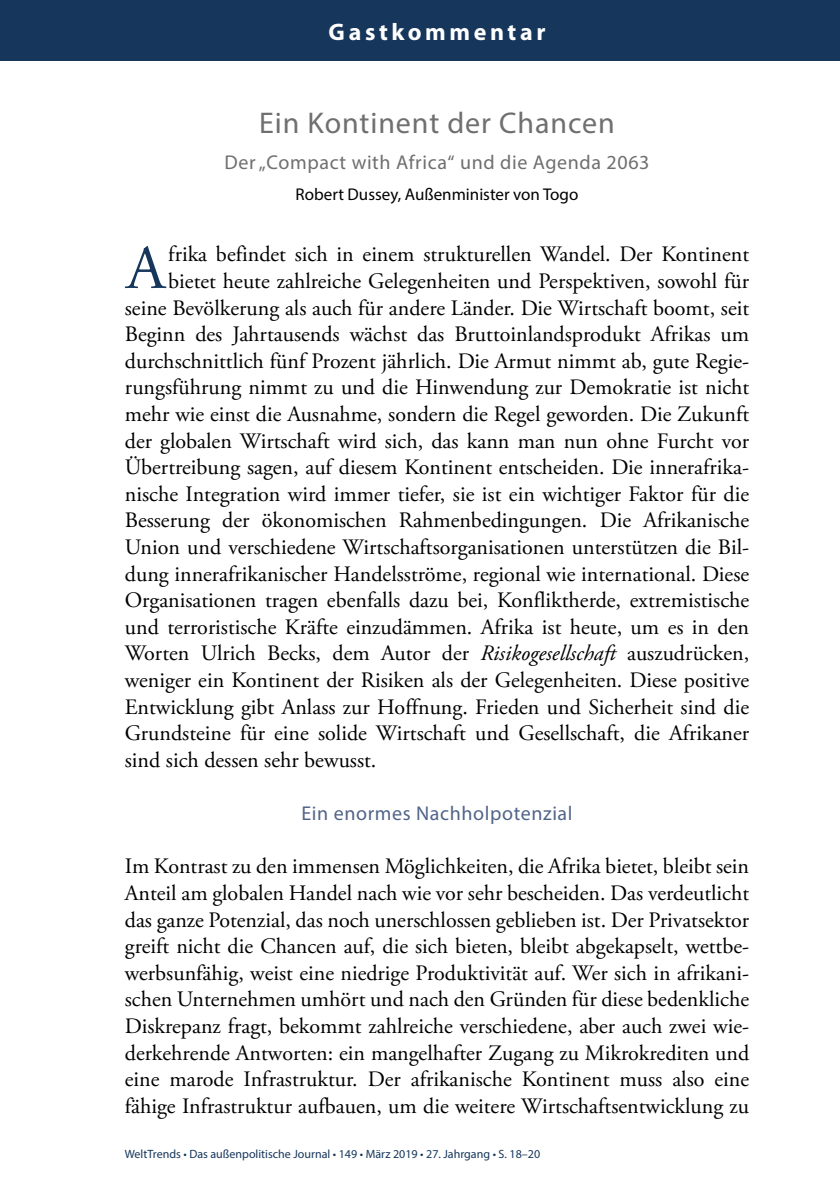
<style>
.page{position:relative;width:840px;height:1191px;background:#fff}
.page>*{position:absolute;margin:0;border:0;box-sizing:border-box;transform-origin:0 0}
.t1{font:62.2px "Adobe Garamond Pro";color:#16365b}
.t2{font:30px "Myriad Pro";letter-spacing:.03em;color:#706f6f}
.t3{font:700 24px "Myriad Pro";letter-spacing:.15em;color:#fff}
.t4{font:22px/26.6px "Adobe Garamond Pro";color:#000;text-align:justify}
.t5{font:20px "Myriad Pro";letter-spacing:.03em;color:#706f6f}
.t6{font:20px "Myriad Pro";letter-spacing:.03em;color:#516488}
.t7{font:17px "Myriad Pro";color:#000}
.t8{font:12px "Myriad Pro";color:#16365b}
.s1{font-style:italic}
</style>
<div class="page">
<div style="left:0;top:0;width:839px;height:61px;background:#16365b"></div>
<p class="t3" style="left:328px;top:16px;width:218px">Gastkommentar</p>
<h2 class="t2" style="left:259px;top:105px;width:357px">Ein Kontinent der Chancen</h2>
<p class="t5" style="left:224px;top:150px;width:426px">Der „Compact with Africa“ und die Agenda 2063</p>
<p class="t7" style="left:295px;top:184px;width:284px">Robert Dussey, Außenminister von Togo</p>
<h1 class="t1" style="left:126px;top:231px;width:40px">A</h1>
<p class="t4" style="left:168px;top:242px;width:582px">frika befindet sich in einem strukturellen Wandel. Der Kontinent</p>
<p class="t4" style="left:168px;top:268px;width:582px">bietet heute zahlreiche Gelegenheiten und Perspektiven, sowohl für</p>
<p class="t4" style="left:125px;top:295px;width:625px">seine Bevölkerung als auch für andere Länder. Die Wirtschaft boomt, seit</p>
<p class="t4" style="left:125px;top:322px;width:625px">Beginn des Jahrtausends wächst das Bruttoinlandsprodukt Afrikas um</p>
<p class="t4" style="left:125px;top:348px;width:625px">durchschnittlich fünf Prozent jährlich. Die Armut nimmt ab, gute Regie-</p>
<p class="t4" style="left:125px;top:375px;width:625px">rungsführung nimmt zu und die Hinwendung zur Demokratie ist nicht</p>
<p class="t4" style="left:125px;top:401px;width:625px">mehr wie einst die Ausnahme, sondern die Regel geworden. Die Zukunft</p>
<p class="t4" style="left:125px;top:428px;width:625px">der globalen Wirtschaft wird sich, das kann man nun ohne Furcht vor</p>
<p class="t4" style="left:125px;top:455px;width:625px">Übertreibung sagen, auf diesem Kontinent entscheiden. Die innerafrika-</p>
<p class="t4" style="left:125px;top:481px;width:625px">nische Integration wird immer tiefer, sie ist ein wichtiger Faktor für die</p>
<p class="t4" style="left:125px;top:508px;width:625px">Besserung der ökonomischen Rahmenbedingungen. Die Afrikanische</p>
<p class="t4" style="left:125px;top:534px;width:625px">Union und verschiedene Wirtschaftsorganisationen unterstützen die Bil-</p>
<p class="t4" style="left:125px;top:561px;width:625px">dung innerafrikanischer Handelsströme, regional wie international. Diese</p>
<p class="t4" style="left:125px;top:587px;width:625px">Organisationen tragen ebenfalls dazu bei, Konfliktherde, extremistische</p>
<p class="t4" style="left:125px;top:614px;width:625px">und terroristische Kräfte einzudämmen. Afrika ist heute, um es in den</p>
<p class="t4" style="left:125px;top:641px;width:625px">Worten Ulrich Becks, dem Autor der <span class="s1">Risikogesellschaft</span> auszudrücken,</p>
<p class="t4" style="left:125px;top:667px;width:625px">weniger ein Kontinent der Risiken als der Gelegenheiten. Diese positive</p>
<p class="t4" style="left:125px;top:694px;width:625px">Entwicklung gibt Anlass zur Hoffnung. Frieden und Sicherheit sind die</p>
<p class="t4" style="left:125px;top:720px;width:625px">Grundsteine für eine solide Wirtschaft und Gesellschaft, die Afrikaner</p>
<p class="t4" style="left:125px;top:747px;width:253px">sind sich dessen sehr bewusst.</p>
<p class="t6" style="left:301px;top:801px;width:272px">Ein enormes Nachholpotenzial</p>
<p class="t4" style="left:125px;top:854px;width:625px">Im Kontrast zu den immensen Möglichkeiten, die Afrika bietet, bleibt sein Anteil am globalen Handel nach wie vor sehr bescheiden. Das verdeutlicht das ganze Potenzial, das noch unerschlossen geblieben ist. Der Privatsektor greift nicht die Chancen auf, die sich bieten, bleibt abgekapselt, wettbe&shy;werbsunfähig, weist eine niedrige Produktivität auf. Wer sich in afrikani&shy;schen Unternehmen umhört und nach den Gründen für diese bedenkliche Diskrepanz fragt, bekommt zahlreiche verschiedene, aber auch zwei wie&shy;derkehrende Antworten: ein mangelhafter Zugang zu Mikrokrediten und eine marode Infrastruktur. Der afrikanische Kontinent muss also eine fähige Infrastruktur aufbauen, um die weitere Wirtschaftsentwicklung zu</p>
<p class="t8" style="left:125px;top:1146px;width:416px">WeltTrends • Das außenpolitische Journal • 149 • März 2019 • 27. Jahrgang • S. 18–20</p>
</div>
